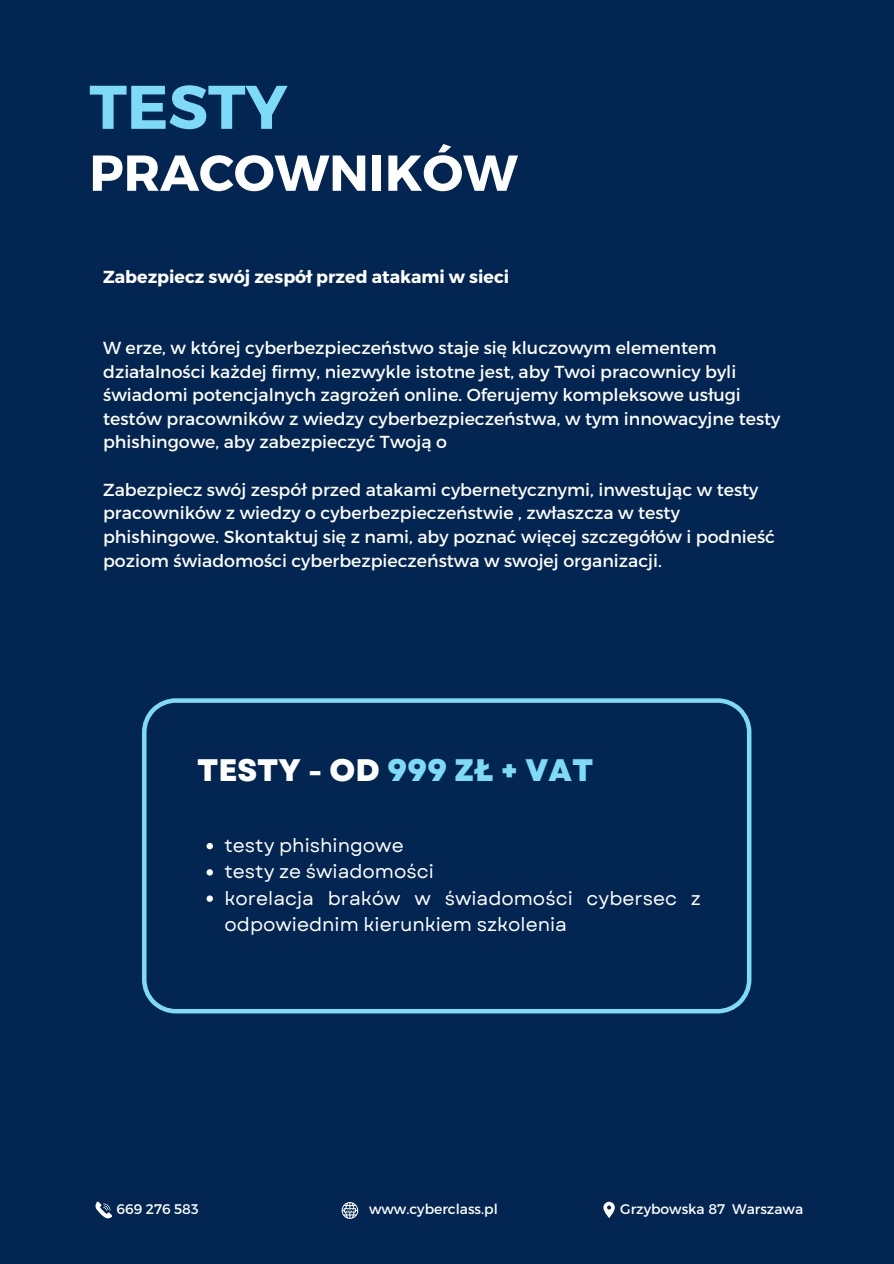
<style>
.page{position:relative;width:894px;height:1264px;background:#fff}
.page>*{position:absolute;margin:0;border:0;box-sizing:border-box;transform-origin:0 0}
.t1{font:700 61.5px "Montserrat";color:#7edbf8}
.t2{font:700 50.4px "Montserrat";color:#fff}
.t3{font:800 31.05px "Garet";color:#7edbf8}
.t4{font:18.9px/26.2px "Garet";color:#fff}
.t5{font:17.4px/23.7px "Montserrat";color:#fff}
.t6{font:700 17.4px "Montserrat";color:#fff}
.t7{font:13.95px "Montserrat";color:#fff}
.s1{color:#fff}
</style>
<div class="page">
<div style="left:0;top:0;width:893px;height:1263px;background:#032552"></div>
<svg style="left:95px;top:1201px;width:17px;height:17px"></svg>
<svg style="left:341px;top:1202px;width:17px;height:16px"></svg>
<svg style="left:603px;top:1201px;width:11px;height:16px"></svg>
<svg style="left:142px;top:698px;width:609px;height:315px"></svg>
<svg style="left:206px;top:843px;width:7px;height:6px"></svg>
<svg style="left:206px;top:869px;width:7px;height:6px"></svg>
<svg style="left:206px;top:895px;width:7px;height:6px"></svg>
<h1 class="t1" style="left:89px;top:67px;width:199px">TESTY</h1>
<h2 class="t2" style="left:89px;top:140px;width:429px">PRACOWNIKÓW</h2>
<h4 class="t6" style="left:103px;top:265px;width:407px">Zabezpiecz swój zespół przed atakami w sieci</h4>
<h5 class="t5" style="left:103px;top:335px;width:678px">W erze, w której cyberbezpieczeństwo staje się kluczowym elementem działalności każdej firmy, niezwykle istotne jest, aby Twoi pracownicy byli świadomi potencjalnych zagrożeń online. Oferujemy kompleksowe usługi testów pracowników z wiedzy cyberbezpieczeństwa, w tym innowacyjne testy phishingowe, aby zabezpieczyć Twoją o</h5>
<h5 class="t5" style="left:103px;top:477px;width:673px">Zabezpiecz swój zespół przed atakami cybernetycznymi, inwestując w testy pracowników z wiedzy o cyberbezpieczeństwie , zwłaszcza w testy phishingowe. Skontaktuj się z nami, aby poznać więcej szczegółów i podnieść poziom świadomości cyberbezpieczeństwa w swojej organizacji.</h5>
<p class="t3" style="left:197px;top:748px;width:397px"><span class="s1">TESTY - OD</span> 999 ZŁ + VAT</p>
<p class="t4" style="left:224px;top:832px;width:181px">testy phishingowe</p>
<p class="t4" style="left:224px;top:858px;width:211px">testy ze świadomości</p>
<p class="t4" style="left:224px;top:885px;width:477px">korelacja braków w świadomości cybersec z odpowiednim kierunkiem szkolenia</p>
<h3 class="t7" style="left:117px;top:1199px;width:83px">669 276 583</h3>
<p class="t7" style="left:369px;top:1199px;width:130px">www.cyberclass.pl</p>
<p class="t7" style="left:620px;top:1199px;width:184px">Grzybowska 87 Warszawa</p>
</div>
